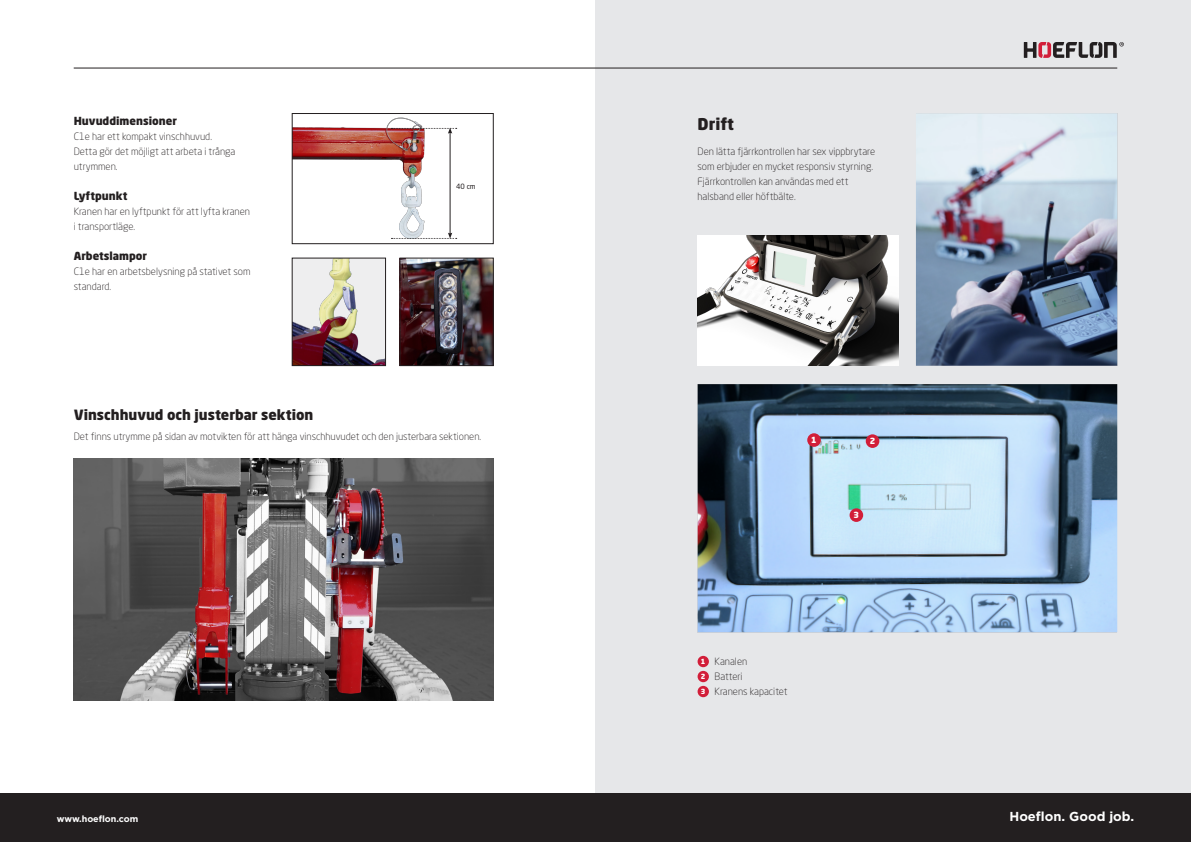
<style>
.page{position:relative;width:1191px;height:842px;background:#fff}
.page>*{position:absolute;margin:0;border:0;box-sizing:border-box;transform-origin:0 0}
.kop_2{font:900 16px "Neo Sans Std";color:#231f20}
.kop_2-2{font:900 14px "Neo Sans Std";color:#231f20}
.t1{font:700 13px "Gotham";color:#fff}
.kop_2-3{font:900 11px "Neo Sans Std";color:#231f20}
.bodytekst{font:300 10px/15px "Neo Sans Std";color:#231f20}
.t2{font:700 9px "Gotham";color:#fff}
.bodytekst-2{font:900 8.4px "Neo Sans Std";color:#fff}
.bodytekst-3{font:7.2px "Neo Sans Std";color:#231f20}
.bodytekst-4{font:900 7px "Neo Sans Std";color:#fff}
</style>
<div class="page">
<img style="left:294px;top:117px;width:164px;height:122px">
<div style="left:292px;top:113px;width:201px;height:131px;border:1px solid #231f20"></div>
<img style="left:294px;top:260px;width:90px;height:104px">
<div style="left:292px;top:258px;width:94px;height:108px;border:1px solid #231f20"></div>
<img style="left:402px;top:260px;width:89px;height:104px">
<div style="left:400px;top:258px;width:93px;height:108px;border:1px solid #231f20"></div>
<img style="left:74px;top:458px;width:419px;height:242px">
<hr style="left:450px;top:132px;width:1px;height:102px;background:#231f20">
<svg style="left:391px;top:128px;width:66px;height:6px"></svg>
<svg style="left:391px;top:233px;width:66px;height:6px"></svg>
<div style="left:595px;top:0;width:596px;height:842px;background:#e6e7e9"></div>
<svg style="left:1023px;top:42px;width:101px;height:16px"></svg>
<div style="left:697px;top:656px;width:12px;height:11px;background:#d21e39;border-radius:50%"></div>
<div style="left:697px;top:671px;width:12px;height:11px;background:#d21e39;border-radius:50%"></div>
<div style="left:697px;top:686px;width:12px;height:11px;background:#d21e39;border-radius:50%"></div>
<img style="left:697px;top:384px;width:420px;height:248px">
<div style="left:807px;top:433px;width:14px;height:14px;background:#d21e39;border-radius:50%"></div>
<div style="left:865px;top:434px;width:14px;height:14px;background:#d21e39;border-radius:50%"></div>
<div style="left:849px;top:508px;width:14px;height:14px;background:#d21e39;border-radius:50%"></div>
<hr style="left:74px;top:68px;width:1043px;height:1px;background:#231f20">
<img style="left:916px;top:113px;width:201px;height:253px">
<img style="left:697px;top:235px;width:201px;height:131px">
<div style="left:0;top:794px;width:1191px;height:48px;background:#231f20"></div>
<p class="kop_2-3" style="left:74px;top:114px;width:105px">Huvuddimensioner</p>
<p class="bodytekst" style="left:74px;top:129px;width:163px">C1e har ett kompakt vinschhuvud.<br>Detta gör det möjligt att arbeta i trånga utrymmen.</p>
<p class="kop_2-3" style="left:74px;top:189px;width:55px">Lyftpunkt</p>
<p class="bodytekst" style="left:74px;top:204px;width:178px">Kranen har en lyftpunkt för att lyfta kranen i transportläge.</p>
<p class="kop_2-3" style="left:74px;top:249px;width:75px">Arbetslampor</p>
<p class="bodytekst" style="left:74px;top:264px;width:178px">C1e har en arbetsbelysning på stativet som standard.</p>
<p class="bodytekst-3" style="left:456px;top:181px;width:21px">40 cm</p>
<p class="kop_2-2" style="left:74px;top:406px;width:241px">Vinschhuvud och justerbar sektion</p>
<p class="bodytekst" style="left:74px;top:429px;width:409px">Det finns utrymme på sidan av motvikten för att hänga vinschhuvudet och den justerbara sektionen.</p>
<p class="kop_2" style="left:697px;top:114px;width:38px">Drift</p>
<p class="bodytekst" style="left:697px;top:144px;width:179px">Den lätta fjärrkontrollen har sex vippbrytare som erbjuder en mycket responsiv styrning.<br>Fjärrkontrollen kan användas med ett halsband eller höftbälte.</p>
<p class="bodytekst-2" style="left:811px;top:434px;width:7px">1</p>
<p class="bodytekst-2" style="left:869px;top:435px;width:7px">2</p>
<p class="bodytekst-4" style="left:701px;top:657px;width:6px">1</p>
<p class="bodytekst" style="left:714px;top:654px;width:34px">Kanalen</p>
<p class="bodytekst-4" style="left:701px;top:672px;width:6px">2</p>
<p class="bodytekst" style="left:714px;top:669px;width:30px">Batteri</p>
<p class="bodytekst-4" style="left:701px;top:687px;width:6px">3</p>
<p class="bodytekst" style="left:714px;top:684px;width:74px">Kranens kapacitet</p>
<p class="bodytekst-2" style="left:853px;top:509px;width:7px">3</p>
<p class="t2" style="left:57px;top:813px;width:83px">www.hoeflon.com</p>
<h3 class="t1" style="left:1009px;top:807px;width:126px">Hoeflon. Good job.</h3>
</div>
